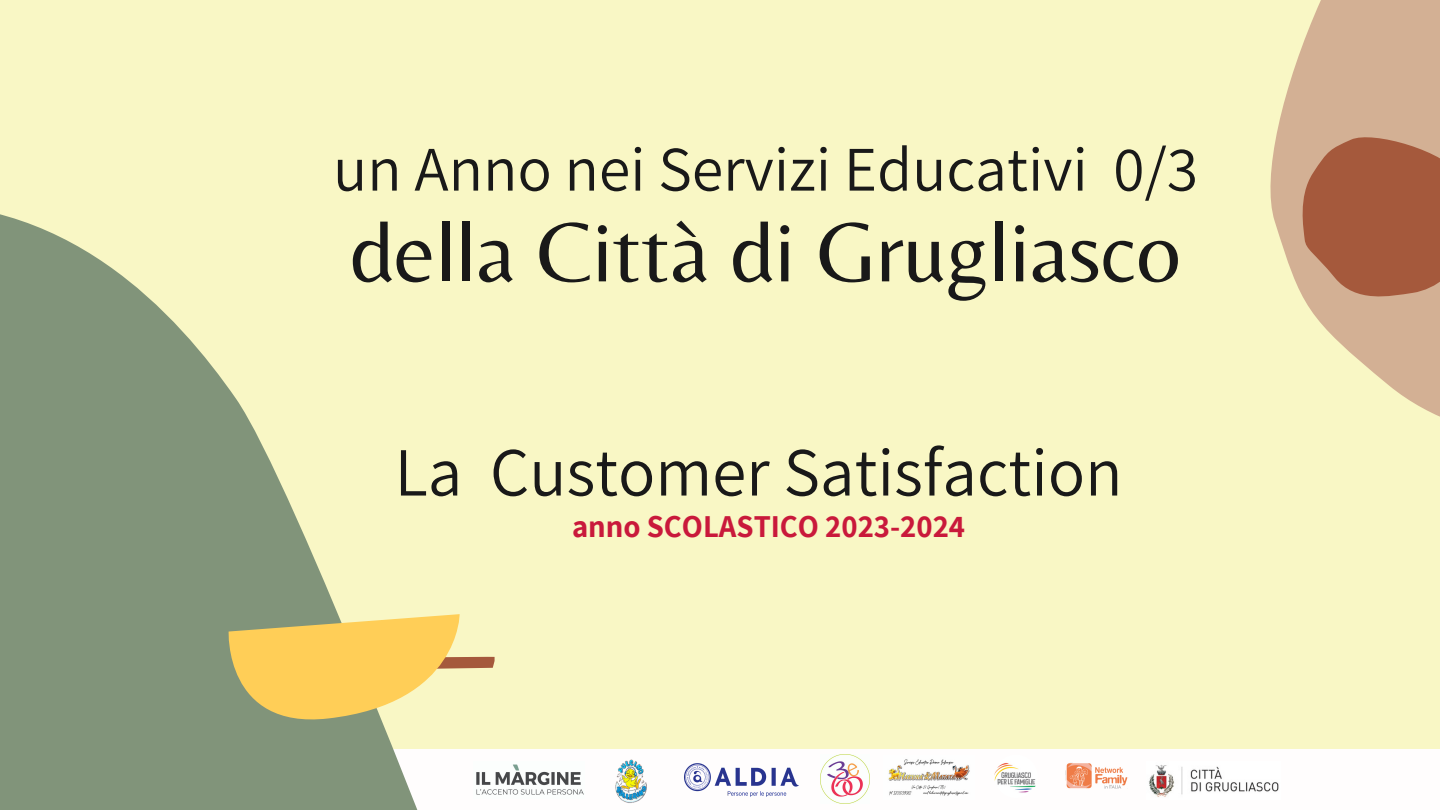
<style>
.page{position:relative;width:1440px;height:810px;background:#f9f7c5}
.page>*{position:absolute;margin:0;border:0;box-sizing:border-box;transform-origin:0 0}
.t1{font:87.5px "Belleza";color:#191919}
.t2{font:69px "Assistant";color:#191919}
.t3{font:63.5px "Assistant";color:#191919}
.t4{font:700 31px "Assistant";color:#c9193b}
</style>
<div class="page">
<svg style="left:1270px;top:58px;width:28px;height:229px;fill:#d3b094"></svg>
<svg style="left:1298px;top:0;width:142px;height:417px;background:#c99e7f"></svg>
<div style="left:0;top:749px;width:1440px;height:61px;background:#fffdfd"></div>
<svg style="left:0;top:214px;width:418px;height:596px;fill:#81947a"></svg>
<img style="left:476px;top:764px;width:108px;height:31px">
<img style="left:615px;top:759px;width:32px;height:44px">
<img style="left:684px;top:763px;width:115px;height:34px">
<img style="left:820px;top:755px;width:49px;height:48px">
<img style="left:888px;top:759px;width:82px;height:37px">
<img style="left:1149px;top:765px;width:130px;height:32px">
<img style="left:994px;top:755px;width:44px;height:43px;border-radius:50%">
<img style="left:1065px;top:763px;width:63px;height:26px">
<svg style="left:133px;top:614px;width:362px;height:116px"></svg>
<p class="t3" style="left:333px;top:126px;width:867px">un Anno nei Servizi Educativi 0/3</p>
<p class="t1" style="left:351px;top:200px;width:831px">della Città di Grugliasco</p>
<p class="t2" style="left:395px;top:425px;width:729px">La Customer Satisfaction</p>
<p class="t4" style="left:572px;top:505px;width:395px">anno SCOLASTICO 2023-2024</p>
</div>
